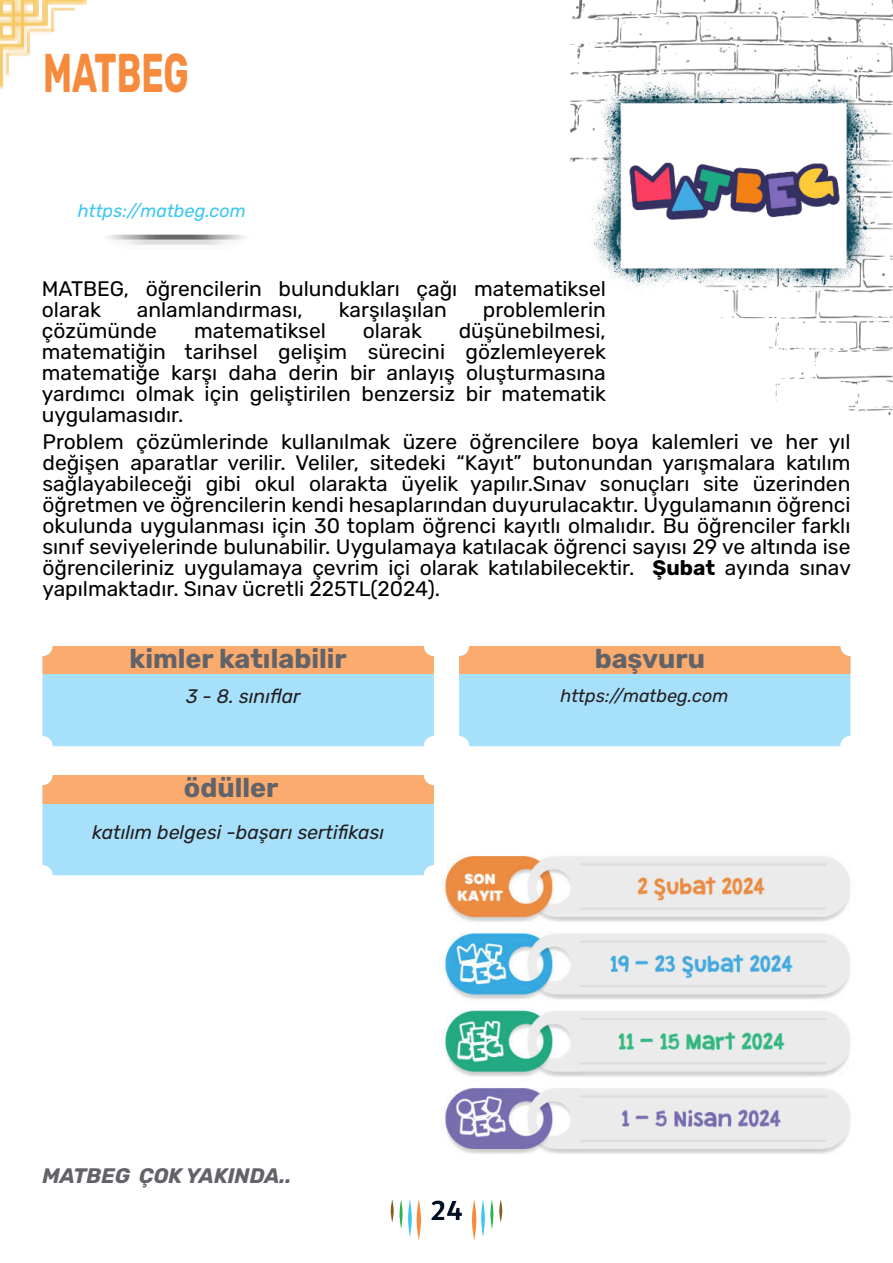
<style>
.page{position:relative;width:893px;height:1263px;background:#fff}
.page>*{position:absolute;margin:0;border:0;box-sizing:border-box;transform-origin:0 0}
.t1{font:700 54.6px "Rubik";color:#f68b3d;scale:.64 1}
.t2{font:700 30px "Dubai";color:#000e23}
.t3{font:700 27px "Rubik";color:#626369}
.t4{font:21px/21px "Rubik";color:#000;text-align:justify}
.t5{font:italic 700 21px "Rubik";color:#626369}
.t6{font:italic 19.5px "Rubik";color:#231f20}
.t7{font:italic 18px "Rubik";color:#3bc6f4}
.t8{font:italic 18px "Rubik";color:#231f20}
.s1{font-weight:700}
</style>
<div class="page">
<svg style="left:391px;top:1199px;width:30px;height:42px"></svg>
<svg style="left:472px;top:1199px;width:21px;height:42px"></svg>
<svg style="left:499px;top:1199px;width:3px;height:24px"></svg>
<img style="left:571px;top:0;width:322px;height:415px">
<img style="left:590px;top:81px;width:294px;height:218px">
<img style="left:108px;top:234px;width:137px;height:11px">
<img style="left:0;top:0;width:87px;height:89px">
<img style="left:441px;top:854px;width:410px;height:300px">
<div style="left:43px;top:646px;width:391px;height:100px;background:#a7e0fa;border-radius:10px"></div>
<div style="left:43px;top:646px;width:391px;height:28px;background:#faab6d"></div>
<div style="left:43px;top:775px;width:391px;height:100px;background:#a7e0fa;border-radius:10px"></div>
<div style="left:43px;top:775px;width:391px;height:28px;background:#faab6d"></div>
<div style="left:459px;top:646px;width:391px;height:100px;background:#a7e0fa;border-radius:10px"></div>
<div style="left:459px;top:646px;width:391px;height:28px;background:#faab6d"></div>
<img style="left:611px;top:157px;width:247px;height:66px">
<h1 class="t1" style="left:43px;top:41px;width:229px">MATBEG</h1>
<p class="t7" style="left:78px;top:201px;width:169px">https://matbeg.com</p>
<p class="t4" style="left:42px;top:278px;width:565px">MATBEG, öğrencilerin bulundukları çağı matematiksel olarak</p>
<p class="t4" style="left:137px;top:299px;width:167px">anlamlandırması,</p>
<p class="t4" style="left:339px;top:299px;width:109px">karşılaşılan</p>
<p class="t4" style="left:483px;top:299px;width:125px">problemlerin</p>
<p class="t4" style="left:42px;top:320px;width:117px">çözümünde</p>
<p class="t4" style="left:194px;top:320px;width:133px">matematiksel</p>
<p class="t4" style="left:363px;top:320px;width:60px">olarak</p>
<p class="t4" style="left:42px;top:320px;width:566px;text-indent:417px">düşünebilmesi, matematiğin tarihsel gelişim sürecini gözlemleyerek matematiğe karşı daha derin bir anlayış oluşturmasına yardımcı olmak için geliştirilen benzersiz bir matematik uygulamasıdır.</p>
<p class="t4" style="left:43px;top:432px;width:810px">Problem çözümlerinde kullanılmak üzere öğrencilere boya kalemleri ve her yıl değişen aparatlar verilir. Veliler, sitedeki “Kayıt” butonundan yarışmalara katılım sağlayabileceği gibi okul olarakta üyelik yapılır.Sınav sonuçları site üzerinden öğretmen ve öğrencilerin kendi hesaplarından duyurulacaktır. Uygulamanın öğrenci okulunda uygulanması için 30 toplam öğrenci kayıtlı olmalıdır. Bu öğrenciler farklı sınıf seviyelerinde bulunabilir. Uygulamaya katılacak öğrenci sayısı 29 ve altında ise öğrencileriniz uygulamaya çevrim içi olarak katılabilecektir. <span class="s1">Şubat</span> ayında sınav yapılmaktadır. Sınav ücretli 225TL(2024).</p>
<p class="t3" style="left:130px;top:643px;width:219px">kimler katılabilir</p>
<p class="t6" style="left:186px;top:686px;width:116px">3 - 8. sınıflar</p>
<p class="t3" style="left:184px;top:772px;width:96px">ödüller</p>
<p class="t6" style="left:92px;top:821px;width:294px">katılım belgesi -başarı sertifikası</p>
<p class="t3" style="left:595px;top:643px;width:112px">başvuru</p>
<p class="t8" style="left:561px;top:686px;width:169px">https://matbeg.com</p>
<p class="t5" style="left:43px;top:1164px;width:250px">MATBEG ÇOK YAKINDA..</p>
<h2 class="t2" style="left:430px;top:1192px;width:34px">24</h2>
</div>
